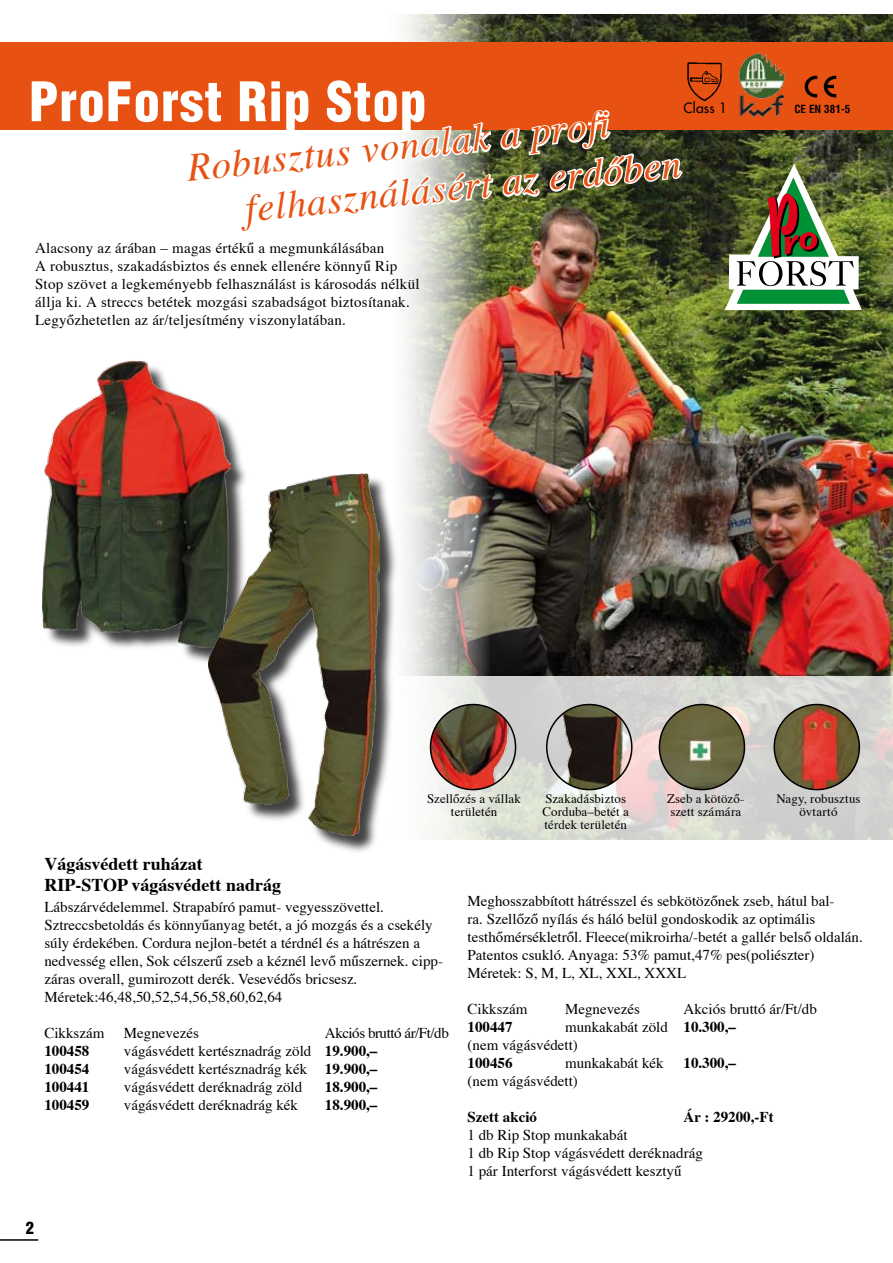
<style>
.page{position:relative;width:893px;height:1263px;background:#fff}
.page>*{position:absolute;margin:0;border:0;box-sizing:border-box;transform-origin:0 0}
.t1{font:900 condensed 53.1px "Helvetica";letter-spacing:.02em;color:#fff}
.t2{font:italic 39px/46.8px "Times";color:#e75112}
.t3{font:700 18px/21.6px "Times";color:#000}
.t4{font:15px/18px "Times";color:#000}
.t5{font:700 15px "Times";color:#000}
.t6{font:15px "Times";letter-spacing:-.03em;color:#000}
.t7{font:13.8px "Futura";letter-spacing:.015em;color:#000}
.t8{font:12.9px/12.9px "Times";letter-spacing:.01em;color:#000}
.t9{font:700 condensed 10.95px "Helvetica";letter-spacing:.01em;color:#000}
.s1{font-weight:700}
</style>
<div class="page">
<hr style="left:0;top:1239px;width:38px;height:2px;background:#000">
<img style="left:490px;top:14px;width:403px;height:662px">
<img style="left:174px;top:14px;width:316px;height:662px">
<svg style="left:429px;top:676px;width:464px;height:164px;background:#d8d7d2"></svg>
<div style="left:44px;top:362px;width:206px;height:306px;background:#000;opacity:.75"></div>
<img style="left:43px;top:349px;width:187px;height:299px">
<div style="left:210px;top:474px;width:190px;height:381px;background:#000;opacity:.75"></div>
<img style="left:208px;top:473px;width:171px;height:362px">
<div style="left:0;top:43px;width:893px;height:87px;background:#e75112"></div>
<img style="left:687px;top:62px;width:35px;height:39px">
<img style="left:805px;top:75px;width:31px;height:23px">
<img style="left:725px;top:164px;width:137px;height:146px">
<img style="left:430px;top:704px;width:86px;height:85px;border-radius:50%">
<div style="left:430px;top:704px;width:86px;height:86px;border:2px solid #000;border-radius:50%"></div>
<img style="left:547px;top:704px;width:80px;height:85px">
<div style="left:546px;top:704px;width:86px;height:86px;border:2px solid #000;border-radius:50%"></div>
<img style="left:659px;top:704px;width:85px;height:85px;border-radius:50%">
<div style="left:659px;top:704px;width:86px;height:86px;border:2px solid #000;border-radius:50%"></div>
<img style="left:774px;top:704px;width:85px;height:85px;border-radius:50%">
<div style="left:773px;top:704px;width:87px;height:86px;border:2px solid #000;border-radius:50%"></div>
<img style="left:738px;top:52px;width:47px;height:66px">
<img style="left:184px;top:110px;width:501px;height:149px">
<h1 class="t1" style="left:29px;top:69px;width:399px">ProForst Rip Stop</h1>
<p class="t7" style="left:683px;top:99px;width:45px">Class 1</p>
<p class="t9" style="left:794px;top:103px;width:57px">CE EN 381-5</p>
<h2 class="t2" style="left:238px;top:137px;width:439px;text-indent:-54px;rotate:-6deg">Robusztus vonalak a profi felhasználásért az erdőben</h2>
<p class="t4" style="left:35px;top:237px;width:386px">Alacsony az árában – magas értékű a megmunkálásában<br>A robusztus, szakadásbiztos és ennek ellenére könnyű Rip Stop szövet a legkeményebb felhasználást is károsodás nélkül állja ki. A streccs betétek mozgási szabadságot biztosítanak.<br>Legyőzhetetlen az ár/teljesítmény viszonylatában.</p>
<p class="t8" style="left:667px;top:791px;width:79px">Zseb a kötöző&shy;szett számára</p>
<p class="t8" style="left:543px;top:791px;width:88px">Szakadásbiztos<br>Corduba–betét a térdek területén</p>
<p class="t8" style="left:427px;top:792px;width:95px;text-align:center">Szellőzés a vállak területén</p>
<p class="t8" style="left:776px;top:791px;width:86px;text-align:center">Nagy, robusztus övtartó</p>
<p class="t3" style="left:44px;top:851px;width:238px">Vágásvédett ruházat<br>RIP-STOP vágásvédett nadrág</p>
<p class="t4" style="left:44px;top:897px;width:400px">Lábszárvédelemmel. Strapabíró pamut- vegyesszövettel.<br>Sztreccsbetoldás és könnyűanyag betét, a jó mozgás és a csekély súly érdekében. Cordura nejlon-betét a térdnél és a hátrészen a nedvesség ellen, Sok célszerű zseb a kéznél levő műszernek. cipp&shy;záras overall, gumirozott derék. Vesevédős bricsesz.<br>Méretek:46,48,50,52,54,56,58,60,62,64</p>
<p class="t4" style="left:44px;top:1023px;width:61px">Cikkszám</p>
<p class="t4" style="left:124px;top:1023px;width:76px">Megnevezés</p>
<p class="t6" style="left:325px;top:1019px;width:125px">Akciós bruttó ár/Ft/db</p>
<p class="t5" style="left:44px;top:1037px;width:47px">100458</p>
<p class="t4" style="left:124px;top:1041px;width:255px">vágásvédett kertésznadrág zöld <span class="s1">19.900,–</span></p>
<p class="t5" style="left:44px;top:1055px;width:47px">100454</p>
<p class="t4" style="left:124px;top:1059px;width:255px">vágásvédett kertésznadrág kék <span class="s1">19.900,–</span></p>
<p class="t5" style="left:44px;top:1073px;width:47px">100441</p>
<p class="t4" style="left:124px;top:1077px;width:180px">vágásvédett deréknadrág zöld</p>
<p class="t5" style="left:325px;top:1073px;width:54px">18.900,–</p>
<p class="t5" style="left:44px;top:1091px;width:47px">100459</p>
<p class="t4" style="left:124px;top:1095px;width:176px">vágásvédett deréknadrág kék</p>
<p class="t5" style="left:325px;top:1091px;width:54px">18.900,–</p>
<p class="t4" style="left:467px;top:891px;width:397px">Meghosszabbított hátrésszel és sebkötözőnek zseb, hátul bal-<br>ra. Szellőző nyílás és háló belül gondoskodik az optimális testhőmérsékletről. Fleece(mikroirha/-betét a gallér belső oldalán.<br>Patentos csukló. Anyaga: 53% pamut,47% pes(poliészter)<br>Méretek: S, M, L, XL, XXL, XXXL</p>
<p class="t4" style="left:467px;top:999px;width:61px">Cikkszám</p>
<p class="t4" style="left:565px;top:999px;width:76px">Megnevezés</p>
<p class="t4" style="left:683px;top:999px;width:135px">Akciós bruttó ár/Ft/db</p>
<p class="t5" style="left:467px;top:1013px;width:46px">100447</p>
<p class="t4" style="left:467px;top:1017px;width:270px;text-indent:98px">munkakabát zöld <span class="s1">10.300,– </span>(nem vágásvédett)</p>
<p class="t5" style="left:467px;top:1049px;width:46px">100456</p>
<p class="t4" style="left:565px;top:1053px;width:100px">munkakabát kék</p>
<p class="t5" style="left:683px;top:1049px;width:54px">10.300,–</p>
<p class="t4" style="left:467px;top:1071px;width:112px">(nem vágásvédett)</p>
<p class="t5" style="left:467px;top:1103px;width:71px">Szett akció</p>
<p class="t5" style="left:683px;top:1103px;width:92px">Ár : 29200,-Ft</p>
<p class="t4" style="left:467px;top:1125px;width:237px">1 db Rip Stop munkakabát<br>1 db Rip Stop vágásvédett deréknadrág<br>1 pár Interforst vágásvédett kesztyű</p>
</div>
